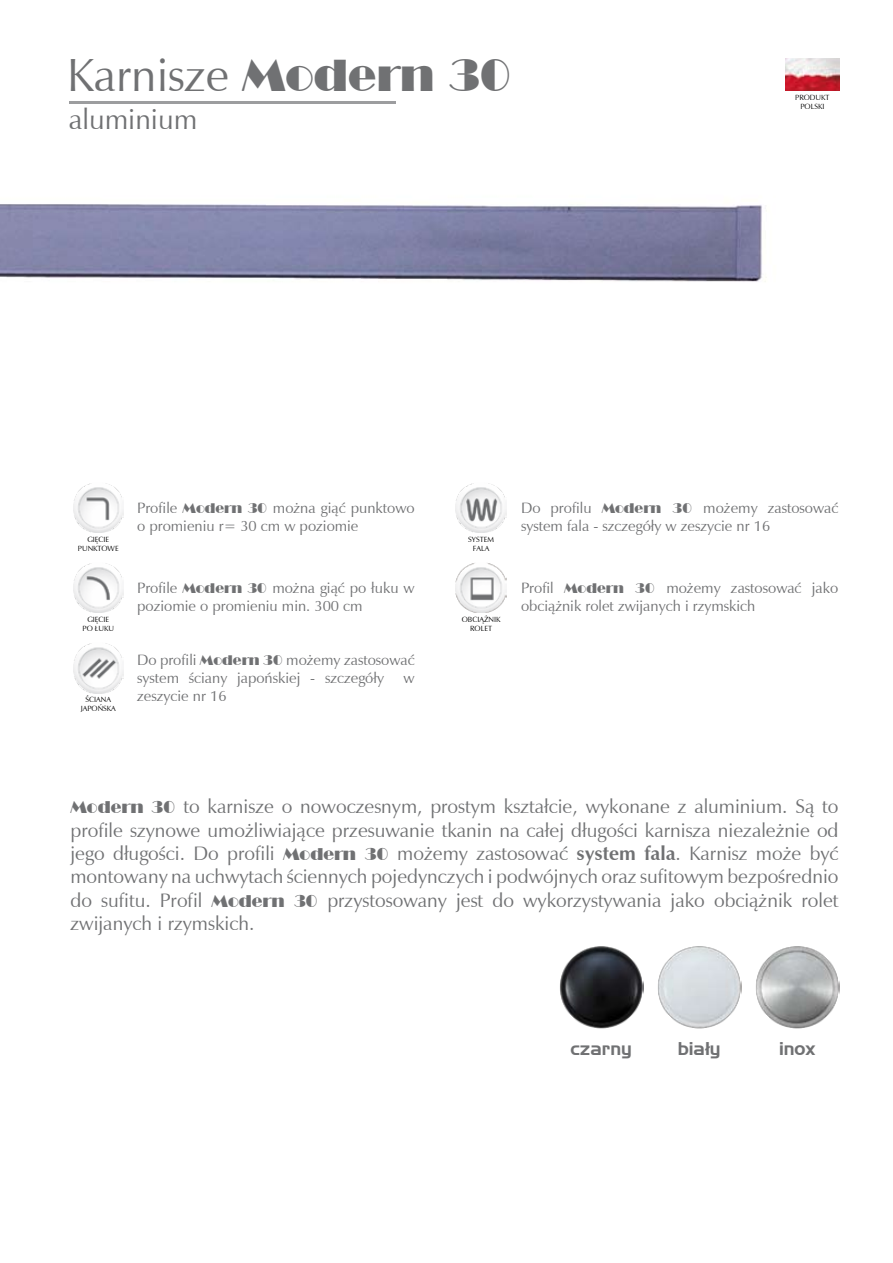
<style>
.page{position:relative;width:893px;height:1263px;background:#fff}
.page>*{position:absolute;margin:0;border:0;box-sizing:border-box;transform-origin:0 0}
.t1{font:46.5px "Zapf Humanist 601 L2";color:#707173}
.t2{font:28.5px "Zapf Humanist 601 L2";color:#707173}
.t3{font:19.5px/23.4px "Zapf Humanist 601 L2";color:#707173;text-align:justify}
.t4{font:18px "Handel Gothic L2";color:#707173}
.t5{font:15px/18px "Zapf Humanist 601 L2";color:#707173}
.t6{font:7.5px/9px "Zapf Humanist 601 L2";color:#000;text-align:center}
.s1{font-family:"Broadway L2";font-size:43.5px}
.s2{font-family:"Broadway L2";font-size:13.5px}
.s3{font-family:"Broadway L2";font-size:16.5px}
.s4{font-weight:700}
</style>
<div class="page">
<img style="left:0;top:204px;width:767px;height:78px">
<img style="left:73px;top:483px;width:51px;height:49px">
<img style="left:456px;top:483px;width:50px;height:49px">
<img style="left:73px;top:563px;width:51px;height:50px">
<img style="left:456px;top:563px;width:50px;height:50px">
<img style="left:73px;top:643px;width:51px;height:50px">
<hr style="left:69px;top:101px;width:327px;height:2px;background:#9c9d9f">
<img style="left:786px;top:58px;width:53px;height:32px">
<img style="left:560px;top:946px;width:84px;height:83px">
<img style="left:658px;top:946px;width:84px;height:83px">
<img style="left:756px;top:946px;width:84px;height:83px">
<h1 class="t1" style="left:67px;top:45px;width:445px">Karnisze <span class="s1">Modern 30</span></h1>
<h2 class="t2" style="left:69px;top:101px;width:130px">aluminium</h2>
<p class="t6" style="left:795px;top:92px;width:36px">PRODUKT<br>POLSKI</p>
<p class="t6" style="left:78px;top:534px;width:42px">GIĘCIE<br>PUNKTOWE</p>
<p class="t5" style="left:137px;top:499px;width:279px">Profile <span class="s2">Modern 30</span> można giąć punktowo o promieniu r= 30 cm w poziomie</p>
<p class="t6" style="left:468px;top:534px;width:27px">SYSTEM<br>FALA</p>
<p class="t5" style="left:521px;top:499px;width:319px">Do profilu <span class="s2">Modern 30</span> możemy zastosować system fala - szczegóły w zeszycie nr 16</p>
<p class="t6" style="left:83px;top:615px;width:33px">GIĘCIE<br>PO ŁUKU</p>
<p class="t5" style="left:137px;top:579px;width:279px">Profile <span class="s2">Modern 30</span> można giąć po łuku w poziomie o promieniu min. 300 cm</p>
<p class="t6" style="left:462px;top:615px;width:40px">OBCIĄŻNIK<br>ROLET</p>
<p class="t5" style="left:521px;top:579px;width:319px">Profil <span class="s2">Modern 30</span> możemy zastosować jako obciążnik rolet zwijanych i rzymskich</p>
<p class="t5" style="left:137px;top:650px;width:279px">Do profili <span class="s2">Modern 30</span> możemy zastosować system ściany japońskiej - szczegóły</p>
<p class="t5" style="left:404px;top:668px;width:13px">w</p>
<p class="t6" style="left:81px;top:695px;width:37px">ŚCIANA<br>JAPOŃSKA</p>
<p class="t5" style="left:137px;top:686px;width:91px">zeszycie nr 16</p>
<p class="t3" style="left:70px;top:794px;width:770px"><span class="s3">Modern 30</span> to karnisze o nowoczesnym, prostym kształcie, wykonane z aluminium. Są to profile szynowe umożliwiające przesuwanie tkanin na całej długości karnisza niezależnie od jego długości. Do profili <span class="s3">Modern 30</span> możemy zastosować <span class="s4">system fala</span>. Karnisz może być montowany na uchwytach ściennych pojedynczych i podwójnych oraz sufitowym bezpośrednio do sufitu. Profil <span class="s3">Modern 30</span> przystosowany jest do wykorzystywania jako obciążnik rolet zwijanych i rzymskich.</p>
<p class="t4" style="left:570px;top:1037px;width:63px">czarny</p>
<p class="t4" style="left:678px;top:1037px;width:45px">biały</p>
<p class="t4" style="left:779px;top:1037px;width:38px">inox</p>
</div>
